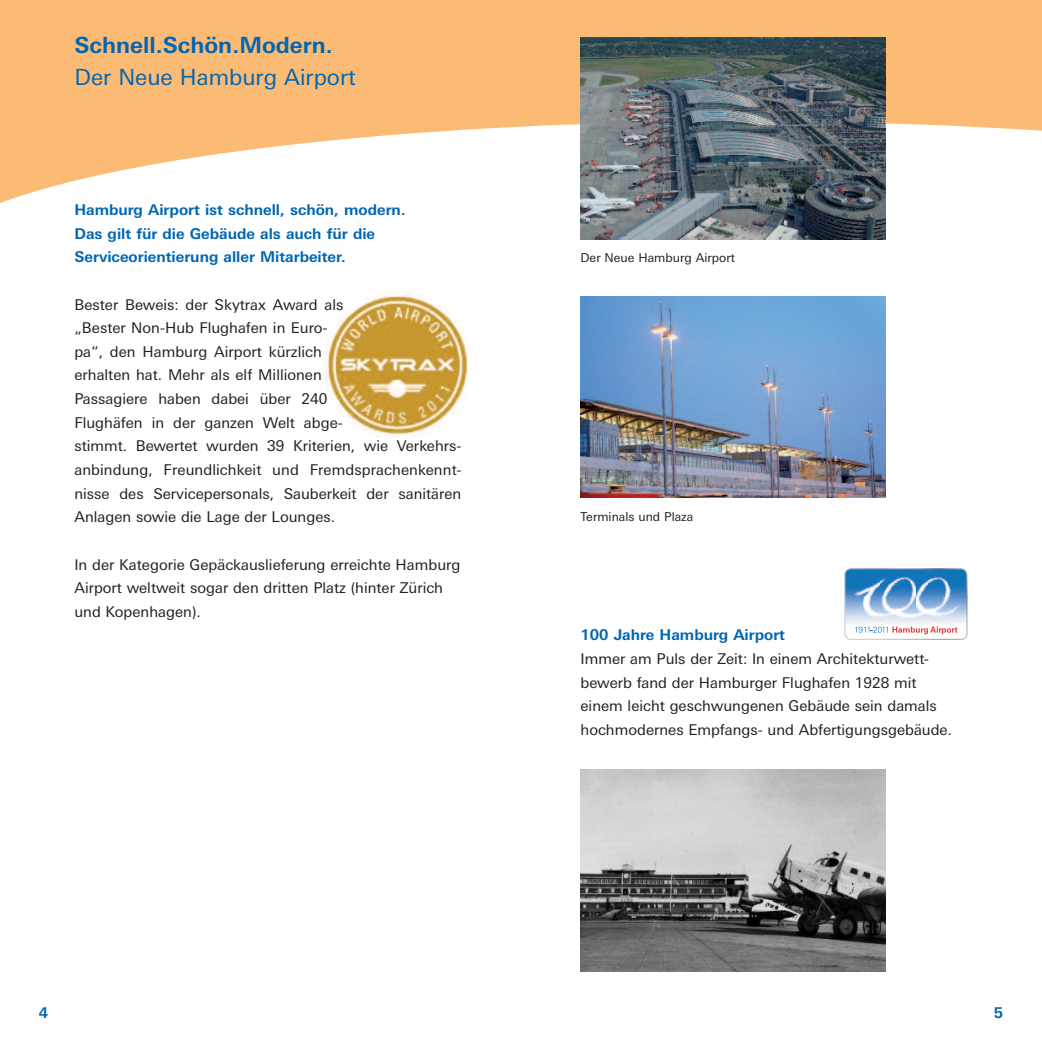
<style>
.page{position:relative;width:1042px;height:1042px;background:#fff}
.page>*{position:absolute;margin:0;border:0;box-sizing:border-box;transform-origin:0 0}
.t1{font:700 22.4px "LT Univers Basic";color:#0166b3}
.t2{font:22.4px "LT Univers Basic";color:#0166b3}
.t3{font:14.88px/23.6px "LT Univers Basic";color:#231f20}
.t4{font:700 14.88px/23.6px "LT Univers Basic";color:#0166b3}
.t5{font:12.25px "LT Univers Basic";color:#231f20}
</style>
<div class="page">
<svg style="left:0;top:0;width:1042px;height:209px;fill:#fcbb74"></svg>
<img style="left:580px;top:296px;width:305px;height:201px">
<img style="left:580px;top:37px;width:305px;height:202px">
<img style="left:580px;top:769px;width:305px;height:202px">
<svg style="left:844px;top:568px;width:123px;height:72px"></svg>
<img style="left:326px;top:293px;width:142px;height:145px">
<h1 class="t1" style="left:74px;top:37px;width:260px">Schnell.Schön.Modern.</h1>
<h1 class="t2" style="left:74px;top:69px;width:283px">Der Neue Hamburg Airport</h1>
<p class="t4" style="left:74px;top:199px;width:333px">Hamburg Airport ist schnell, schön, modern.<br>Das gilt für die Gebäude als auch für die<br>Serviceorientierung aller Mitarbeiter.</p>
<p class="t3" style="left:74px;top:294px;width:388px">Bester Beweis: der Skytrax Award als<br>„Bester Non-Hub Flughafen in Euro-<br>pa“, den Hamburg Airport kürzlich<br>erhalten hat. Mehr als elf Millionen<br>Passagiere haben dabei über 240<br>Flughäfen in der ganzen Welt abge-<br>stimmt. Bewertet wurden 39 Kriterien, wie Verkehrs&shy;anbindung, Freundlichkeit und Fremdsprachenkennt&shy;nisse des Servicepersonals, Sauberkeit der sanitären Anlagen sowie die Lage der Lounges.</p>
<p class="t3" style="left:74px;top:554px;width:387px">In der Kategorie Gepäckauslieferung erreichte Hamburg<br>Airport weltweit sogar den dritten Platz (hinter Zürich und Kopenhagen).</p>
<p class="t4" style="left:39px;top:1002px;width:11px">4</p>
<p class="t5" style="left:580px;top:253px;width:156px">Der Neue Hamburg Airport</p>
<p class="t5" style="left:580px;top:512px;width:114px">Terminals und Plaza</p>
<p class="t4" style="left:580px;top:624px;width:206px">100 Jahre Hamburg Airport</p>
<p class="t3" style="left:580px;top:648px;width:373px">Immer am Puls der Zeit: In einem Architekturwett&shy;bewerb fand der Hamburger Flughafen 1928 mit einem leicht geschwungenen Gebäude sein damals hochmodernes Empfangs- und Abfertigungsgebäude.</p>
<p class="t4" style="left:993px;top:1002px;width:11px">5</p>
</div>
